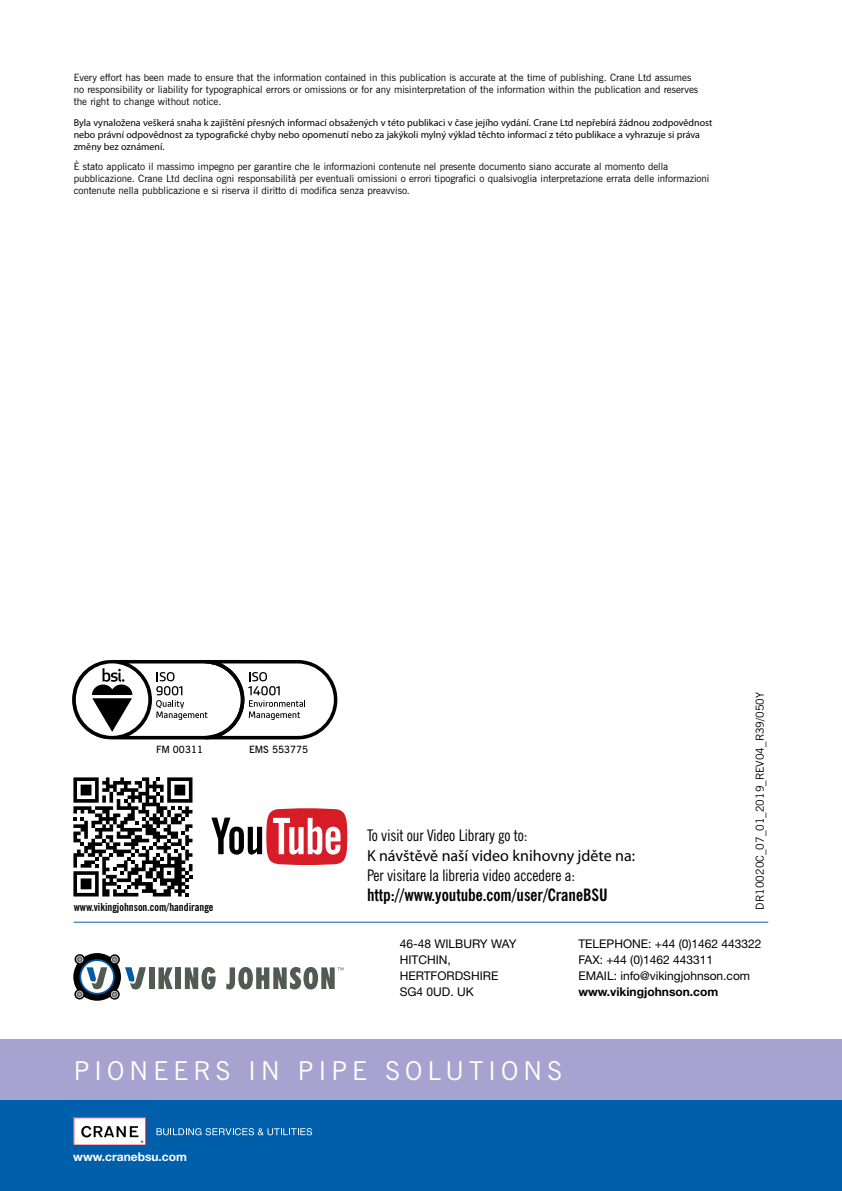
<style>
.page{position:relative;width:842px;height:1191px;background:#fff}
.page>*{position:absolute;margin:0;border:0;box-sizing:border-box;transform-origin:0 0}
.t1{font:26px "News Gothic BT";letter-spacing:.2em;color:#fff}
.t2{font:700 condensed 17px "News Gothic BT";color:#000}
.t3{font:condensed 16px "News Gothic BT";color:#000}
.t4{font:16px "Myriad Pro";color:#000}
.t5{font:12px/16px "Helvetica Neue";color:#000}
.t6{font:700 12px "Helvetica Neue";color:#000}
.t7{font:700 12px "Helvetica Neue";color:#fff}
.t8{font:11px "News Gothic BT";color:#000}
.t9{font:700 condensed 11px "News Gothic BT";color:#000}
.t10{font:10px/12px "News Gothic BT";color:#000}
.t11{font:10px/12px "Myriad Pro";color:#000}
.t12{font:600 10px "News Gothic BT";color:#000}
</style>
<div class="page">
<div style="left:149px;top:967px;width:5px;height:22px;background:#525b52"></div>
<svg style="left:158px;top:967px;width:15px;height:22px"></svg>
<div style="left:175px;top:967px;width:6px;height:22px;background:#525b52"></div>
<svg style="left:185px;top:967px;width:31px;height:22px"></svg>
<svg style="left:125px;top:967px;width:21px;height:22px"></svg>
<div style="left:73px;top:953px;width:48px;height:47px;background:#000;border-radius:50%"></div>
<svg style="left:109px;top:989px;width:11px;height:10px"></svg>
<div style="left:111px;top:990px;width:7px;height:8px;background:#bcbcbc;border-radius:50%"></div>
<svg style="left:110px;top:954px;width:10px;height:10px"></svg>
<svg style="left:226px;top:967px;width:117px;height:22px"></svg>
<svg style="left:74px;top:989px;width:11px;height:10px"></svg>
<svg style="left:75px;top:954px;width:10px;height:10px"></svg>
<svg style="left:77px;top:956px;width:41px;height:41px"></svg>
<hr style="left:74px;top:921px;width:694px;height:1px;background:#005faa">
<svg style="left:72px;top:660px;width:265px;height:79px"></svg>
<svg style="left:211px;top:808px;width:136px;height:57px"></svg>
<svg style="left:73px;top:777px;width:119px;height:119px"></svg>
<div style="left:0;top:1039px;width:842px;height:62px;background:#a6a3d1"></div>
<div style="left:0;top:1100px;width:842px;height:91px;background:#005faa"></div>
<svg style="left:73px;top:1117px;width:73px;height:28px;background:#dbcccd"></svg>
<svg style="left:157px;top:1128px;width:155px;height:7px"></svg>
<p class="t10" style="left:74px;top:72px;width:626px">Every effort has been made to ensure that the information contained in this publication is accurate at the time of publishing. Crane Ltd assumes no responsibility or liability for typographical errors or omissions or for any misinterpretation of the information within the publication and reserves the right to change without notice.</p>
<p class="t11" style="left:74px;top:116px;width:640px">Byla vynaložena veškerá snaha k zajištění přesných informací obsažených v této publikaci v čase jejího vydání. Crane Ltd nepřebírá žádnou zodpovědnost nebo právní odpovědnost za typografické chyby nebo opomenutí nebo za jakýkoli mylný výklad těchto informací z této publikace a vyhrazuje si práva změny bez oznámení.</p>
<p class="t10" style="left:74px;top:161px;width:637px">È stato applicato il massimo impegno per garantire che le informazioni contenute nel presente documento siano accurate al momento della pubblicazione. Crane Ltd declina ogni responsabilità per eventuali omissioni o errori tipografici o qualsivoglia interpretazione errata delle informazioni contenute nella pubblicazione e si riserva il diritto di modifica senza preavviso.</p>
<p class="t12" style="left:156px;top:743px;width:49px">FM 00311</p>
<p class="t12" style="left:249px;top:743px;width:61px">EMS 553775</p>
<p class="t9" style="left:74px;top:900px;width:141px">www.vikingjohnson.com/handirange</p>
<h3 class="t3" style="left:367px;top:825px;width:162px">To visit our Video Library go to:</h3>
<h3 class="t4" style="left:367px;top:845px;width:270px">K návštěvě naší video knihovny jděte na:</h3>
<h3 class="t3" style="left:367px;top:865px;width:210px">Per visitare la libreria video accedere a:</h3>
<h2 class="t2" style="left:367px;top:884px;width:242px">http://www.youtube.com/user/CraneBSU</h2>
<p class="t8" style="left:753px;top:909px;width:219px;rotate:-90deg">DR10020C_07_01_2019_REV04_R39/050Y</p>
<p class="t5" style="left:400px;top:935px;width:118px">46-48 WILBURY WAY<br>HITCHIN,<br>HERTFORDSHIRE<br>SG4 0UD. UK</p>
<p class="t5" style="left:578px;top:935px;width:185px">TELEPHONE: +44 (0)1462 443322<br>FAX: +44 (0)1462 443311<br>EMAIL: info@vikingjohnson.com</p>
<p class="t6" style="left:578px;top:984px;width:141px">www.vikingjohnson.com</p>
<h1 class="t1" style="left:74px;top:1055px;width:490px">PIONEERS IN PIPE SOLUTIONS</h1>
<p class="t7" style="left:73px;top:1149px;width:115px">www.cranebsu.com</p>
</div>
